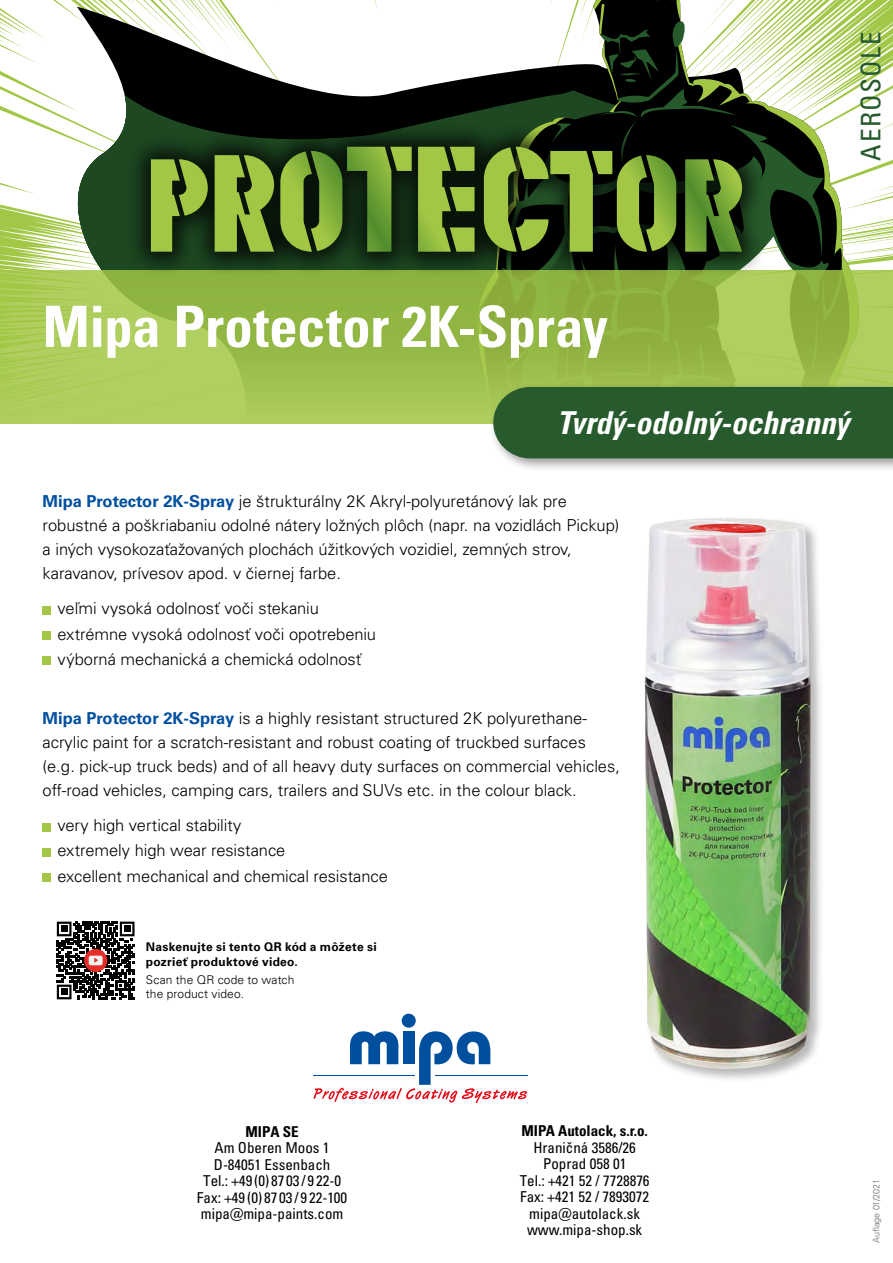
<style>
.page{position:relative;width:893px;height:1263px;background:#fff}
.page>*{position:absolute;margin:0;border:0;box-sizing:border-box;transform-origin:0 0}
.t1{font:57px "Univers LTCYR 67 Bold Cond";letter-spacing:-.005em;color:#fff}
.t2{font:31.5px "Univers LTCYR 67 Bold Cond Obl";letter-spacing:-.005em;color:#fff}
.t3{font:condensed 27px "Univers LTCYR 57";letter-spacing:.05em;color:#275a2c}
.t4{font:300 16.5px/24px "Univers LTCYR 45";color:#000}
.t5{font:condensed 15px/16.5px "Univers LTCYR 57";color:#000;text-align:center}
.t6{font:15px "Univers LTCYR 67 Bold Cond";color:#000}
.t7{font:700 12px/14.4px "Univers LTCYR 65";letter-spacing:.02em;color:#000}
.t8{font:300 12px/14.4px "Univers LTCYR 45";letter-spacing:.01em;color:#000}
.t9{font:300 9px "Univers LT Pro 45";color:#6c6a68}
.s1{font-family:"Univers LTCYR 65";font-weight:700;color:#004f9f}
</style>
<div class="page">
<svg style="left:0;top:0;width:377px;height:270px"></svg>
<svg style="left:75px;top:7px;width:401px;height:84px"></svg>
<svg style="left:75px;top:94px;width:401px;height:176px"></svg>
<svg style="left:0;top:270px;width:476px;height:154px;background:#a1c352"></svg>
<div style="left:489px;top:382px;width:404px;height:90px;background:#000;opacity:.4"></div>
<svg style="left:476px;top:0;width:417px;height:458px"></svg>
<div style="left:125px;top:121px;width:642px;height:157px;background:#000;opacity:.75"></div>
<svg style="left:151px;top:147px;width:591px;height:105px;background:#567328"></svg>
<div style="left:642px;top:516px;width:182px;height:567px;background:#000;opacity:.28"></div>
<img style="left:644px;top:518px;width:166px;height:552px">
<div style="left:43px;top:606px;width:8px;height:8px;background:#a2c745"></div>
<div style="left:43px;top:631px;width:8px;height:8px;background:#a2c745"></div>
<div style="left:43px;top:656px;width:8px;height:9px;background:#a2c745"></div>
<div style="left:43px;top:823px;width:8px;height:8px;background:#a2c745"></div>
<div style="left:43px;top:848px;width:8px;height:8px;background:#a2c745"></div>
<div style="left:43px;top:873px;width:8px;height:9px;background:#a2c745"></div>
<svg style="left:57px;top:922px;width:78px;height:77px"></svg>
<hr style="left:435px;top:1075px;width:93px;height:1px;background:#004f9f">
<div style="left:402px;top:1014px;width:14px;height:14px;background:#004f9f;border-radius:50%"></div>
<svg style="left:313px;top:1026px;width:214px;height:77px"></svg>
<h3 class="t3" style="left:854px;top:161px;width:130px;rotate:-90deg">AEROSOLE</h3>
<h1 class="t1" style="left:43px;top:292px;width:567px">Mipa Protector 2K-Spray</h1>
<h2 class="t2" style="left:557px;top:403px;width:294px">Tvrdý-odolný-ochranný</h2>
<p class="t4" style="left:43px;top:489px;width:578px"><span class="s1">Mipa Protector 2K-Spray</span> je štrukturálny 2K Akryl-polyuretánový lak pre robustné a poškriabaniu odolné nátery ložných plôch (napr. na vozidlách Pickup) a iných vysokozaťažovaných plochách úžitkových vozidiel, zemných strov, karavanov, prívesov apod. v čiernej farbe.</p>
<p class="t4" style="left:58px;top:595px;width:320px;line-height:25.2px">veľmi vysoká odolnosť voči stekaniu extrémne vysoká odolnosť voči opotrebeniu výborná mechanická a chemická odolnosť</p>
<p class="t4" style="left:43px;top:705px;width:579px"><span class="s1">Mipa Protector 2K-Spray</span> is a highly resistant structured 2K polyurethane&shy;acrylic paint for a scratch-resistant and robust coating of truckbed surfaces (e.g. pick-up truck beds) and of all heavy duty surfaces on commercial vehicles, off-road vehicles, camping cars, trailers and SUVs etc. in the colour black.</p>
<p class="t4" style="left:58px;top:812px;width:332px;line-height:25.2px">very high vertical stability<br>extremely high wear resistance<br>excellent mechanical and chemical resistance</p>
<p class="t7" style="left:146px;top:939px;width:232px">Naskenujte si tento QR kód a môžete si pozrieť produktové video.</p>
<p class="t8" style="left:146px;top:972px;width:150px">Scan the QR code to watch the product video.</p>
<p class="t6" style="left:245px;top:1122px;width:55px">MIPA SE</p>
<p class="t5" style="left:197px;top:1139px;width:152px">Am Oberen Moos 1<br>D-84051 Essenbach<br>Tel.: +49 (0) 87 03 / 9 22-0<br>Fax: +49 (0) 87 03 / 9 22-100 mipa@mipa-paints.com</p>
<p class="t6" style="left:521px;top:1122px;width:128px">MIPA Autolack, s.r.o.</p>
<p class="t5" style="left:520px;top:1139px;width:131px">Hraničná 3586/26<br>Poprad 058 01<br>Tel.: +421 52 / 7728876<br>Fax: +421 52 / 7893072 mipa@autolack.sk www.mipa-shop.sk</p>
<p class="t9" style="left:871px;top:1243px;width:66px;rotate:-90deg">Auflage 01/2021</p>
</div>
